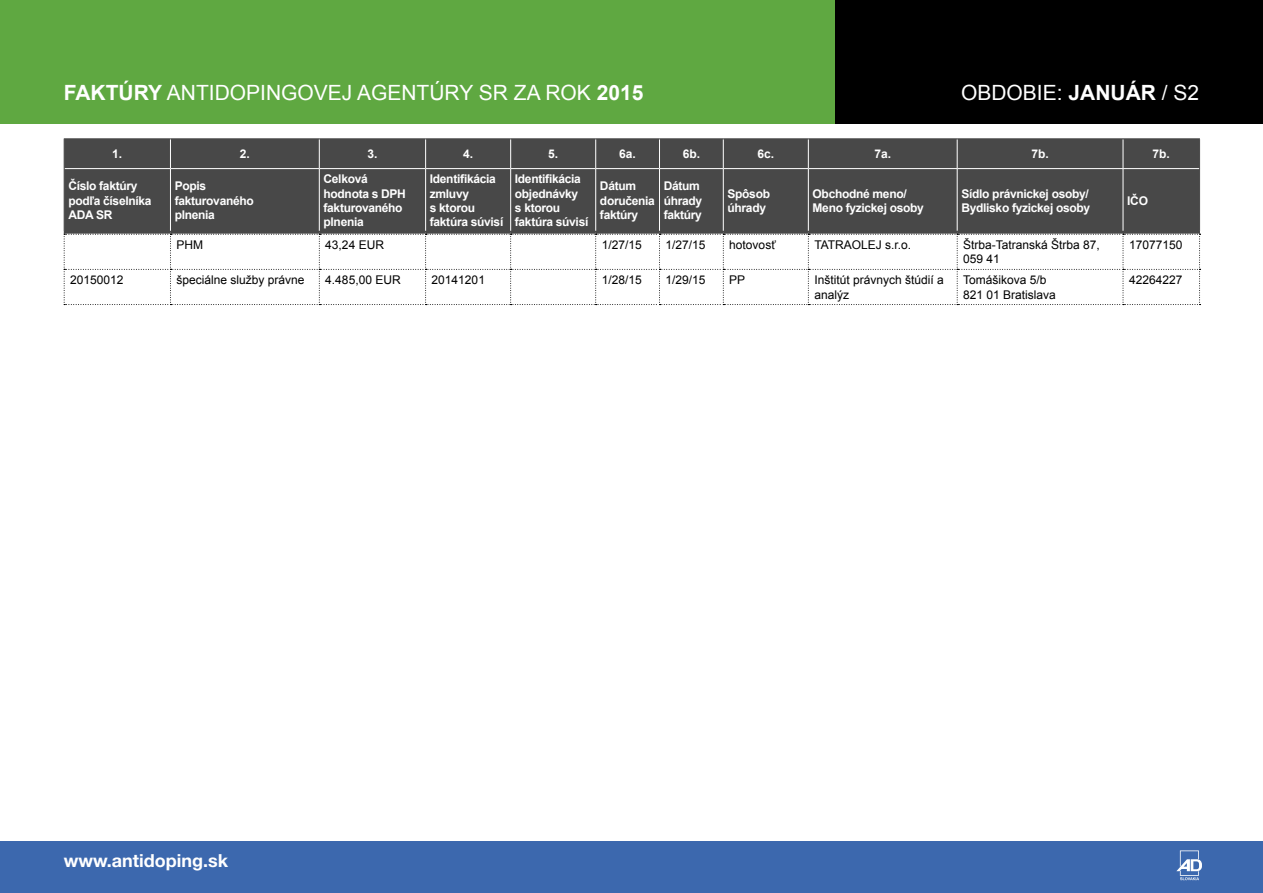
<style>
.page{position:relative;width:1263px;height:893px;background:#fff}
.page>*{position:absolute;margin:0;border:0;box-sizing:border-box;transform-origin:0 0}
.t1{font:21px "Arial";color:#fff}
.t2{font:700 18px "Helvetica Neue CE";color:#fff}
.t3{font:700 12px/14.4px "Arial";letter-spacing:-.025em;color:#fff}
.t4{font:12px/14.4px "Arial";color:#000}
.s1{font-weight:700}
</style>
<div class="page">
<div style="left:0;top:0;width:1263px;height:123px;background:#5fa841"></div>
<div style="left:835px;top:0;width:428px;height:123px;background:#000"></div>
<div style="left:0;top:842px;width:1263px;height:51px;background:#3c68ae"></div>
<svg style="left:1176px;top:850px;width:26px;height:30px"></svg>
<div style="left:65px;top:139px;width:1134px;height:92px;background:#484848"></div>
<svg style="left:170px;top:139px;width:1px;height:29px"></svg>
<svg style="left:319px;top:139px;width:1px;height:29px"></svg>
<svg style="left:425px;top:139px;width:1px;height:29px"></svg>
<svg style="left:510px;top:139px;width:1px;height:29px"></svg>
<svg style="left:595px;top:139px;width:1px;height:29px"></svg>
<svg style="left:659px;top:139px;width:1px;height:29px"></svg>
<svg style="left:723px;top:139px;width:1px;height:29px"></svg>
<svg style="left:808px;top:139px;width:1px;height:29px"></svg>
<svg style="left:957px;top:139px;width:1px;height:29px"></svg>
<svg style="left:1123px;top:139px;width:1px;height:29px"></svg>
<hr style="left:65px;top:168px;width:105px;height:1px;background:#fff">
<hr style="left:170px;top:168px;width:149px;height:1px;background:#fff">
<hr style="left:170px;top:169px;width:1px;height:62px;background:#fff">
<hr style="left:319px;top:168px;width:107px;height:1px;background:#fff">
<hr style="left:319px;top:169px;width:1px;height:62px;background:#fff">
<hr style="left:426px;top:168px;width:85px;height:1px;background:#fff">
<hr style="left:425px;top:169px;width:1px;height:62px;background:#fff">
<hr style="left:511px;top:168px;width:85px;height:1px;background:#fff">
<hr style="left:510px;top:169px;width:1px;height:62px;background:#fff">
<hr style="left:596px;top:168px;width:63px;height:1px;background:#fff">
<hr style="left:595px;top:169px;width:1px;height:62px;background:#fff">
<hr style="left:659px;top:168px;width:64px;height:1px;background:#fff">
<hr style="left:659px;top:169px;width:1px;height:62px;background:#fff">
<hr style="left:723px;top:168px;width:85px;height:1px;background:#fff">
<hr style="left:723px;top:169px;width:1px;height:62px;background:#fff">
<hr style="left:808px;top:168px;width:149px;height:1px;background:#fff">
<hr style="left:808px;top:169px;width:1px;height:62px;background:#fff">
<hr style="left:957px;top:168px;width:166px;height:1px;background:#fff">
<hr style="left:957px;top:169px;width:1px;height:62px;background:#fff">
<hr style="left:1123px;top:168px;width:76px;height:1px;background:#fff">
<hr style="left:1123px;top:169px;width:1px;height:62px;background:#fff">
<hr style="left:64px;top:138px;width:106px;height:1px;background:#484848">
<hr style="left:64px;top:139px;width:1px;height:30px;background:#484848">
<hr style="left:170px;top:138px;width:149px;height:1px;background:#484848">
<hr style="left:319px;top:138px;width:107px;height:1px;background:#484848">
<hr style="left:426px;top:138px;width:85px;height:1px;background:#484848">
<hr style="left:511px;top:138px;width:85px;height:1px;background:#484848">
<hr style="left:596px;top:138px;width:63px;height:1px;background:#484848">
<hr style="left:659px;top:138px;width:64px;height:1px;background:#484848">
<hr style="left:723px;top:138px;width:85px;height:1px;background:#484848">
<hr style="left:808px;top:138px;width:149px;height:1px;background:#484848">
<hr style="left:957px;top:138px;width:166px;height:1px;background:#484848">
<hr style="left:1123px;top:138px;width:77px;height:1px;background:#484848">
<hr style="left:1199px;top:139px;width:1px;height:30px;background:#484848">
<hr style="left:64px;top:169px;width:1px;height:62px;background:#484848">
<hr style="left:1199px;top:169px;width:1px;height:62px;background:#484848">
<hr style="left:64px;top:231px;width:106px;height:3px;background:#484848">
<hr style="left:170px;top:231px;width:149px;height:3px;background:#484848">
<hr style="left:319px;top:231px;width:107px;height:3px;background:#484848">
<hr style="left:426px;top:231px;width:85px;height:3px;background:#484848">
<hr style="left:511px;top:231px;width:85px;height:3px;background:#484848">
<hr style="left:596px;top:231px;width:63px;height:3px;background:#484848">
<hr style="left:659px;top:231px;width:64px;height:3px;background:#484848">
<hr style="left:723px;top:231px;width:85px;height:3px;background:#484848">
<hr style="left:808px;top:231px;width:149px;height:3px;background:#484848">
<hr style="left:957px;top:231px;width:166px;height:3px;background:#484848">
<hr style="left:1123px;top:231px;width:77px;height:3px;background:#484848">
<svg style="left:64px;top:234px;width:1136px;height:71px"></svg>
<p class="t1" style="left:64px;top:79px;width:581px"><span class="s1">FAKTÚRY</span> ANTIDOPINGOVEJ AGENTÚRY SR ZA ROK <span class="s1">2015</span></p>
<p class="t1" style="left:961px;top:79px;width:240px">OBDOBIE: <span class="s1">JANUÁR</span> / S2</p>
<p class="t3" style="left:112px;top:147px;width:12px">1.</p>
<p class="t3" style="left:240px;top:147px;width:12px">2.</p>
<p class="t3" style="left:367px;top:147px;width:12px">3.</p>
<p class="t3" style="left:463px;top:147px;width:12px">4.</p>
<p class="t3" style="left:548px;top:147px;width:12px">5.</p>
<p class="t3" style="left:619px;top:147px;width:18px">6a.</p>
<p class="t3" style="left:683px;top:147px;width:19px">6b.</p>
<p class="t3" style="left:757px;top:147px;width:18px">6c.</p>
<p class="t3" style="left:874px;top:147px;width:18px">7a.</p>
<p class="t3" style="left:1031px;top:147px;width:19px">7b.</p>
<p class="t3" style="left:1152px;top:147px;width:19px">7b.</p>
<p class="t3" style="left:68px;top:179px;width:85px">Číslo faktúry podľa číselníka<br>ADA SR</p>
<p class="t3" style="left:175px;top:179px;width:81px">Popis fakturovaného plnenia</p>
<p class="t3" style="left:324px;top:172px;width:84px">Celková hodnota s DPH fakturovaného plnenia</p>
<p class="t3" style="left:430px;top:172px;width:75px">Identifikácia zmluvy<br>s ktorou faktúra súvisí</p>
<p class="t3" style="left:515px;top:172px;width:68px">Identifikácia objednávky</p>
<p class="t3" style="left:600px;top:179px;width:56px">Dátum doručenia faktúry</p>
<p class="t3" style="left:664px;top:179px;width:40px">Dátum úhrady faktúry</p>
<p class="t3" style="left:727px;top:187px;width:44px">Spôsob úhrady</p>
<p class="t3" style="left:813px;top:187px;width:113px">Obchodné meno/<br>Meno fyzickej osoby</p>
<p class="t3" style="left:961px;top:187px;width:130px">Sídlo právnickej osoby/<br>Bydlisko fyzickej osoby</p>
<p class="t3" style="left:1127px;top:194px;width:22px">IČO</p>
<p class="t3" style="left:515px;top:201px;width:75px">s ktorou faktúra súvisí</p>
<p class="t4" style="left:176px;top:238px;width:28px">PHM</p>
<p class="t4" style="left:325px;top:238px;width:60px">43,24 EUR</p>
<p class="t4" style="left:602px;top:238px;width:42px">1/27/15</p>
<p class="t4" style="left:665px;top:238px;width:42px">1/27/15</p>
<p class="t4" style="left:729px;top:238px;width:48px">hotovosť</p>
<p class="t4" style="left:814px;top:238px;width:98px">TATRAOLEJ s.r.o.</p>
<p class="t4" style="left:963px;top:238px;width:138px">Štrba-Tatranská Štrba 87,<br>059 41</p>
<p class="t4" style="left:1129px;top:238px;width:55px">17077150</p>
<p class="t4" style="left:70px;top:273px;width:55px">20150012</p>
<p class="t4" style="left:176px;top:273px;width:130px">špeciálne služby právne</p>
<p class="t4" style="left:325px;top:273px;width:77px">4.485,00 EUR</p>
<p class="t4" style="left:432px;top:273px;width:55px">20141201</p>
<p class="t4" style="left:602px;top:273px;width:42px">1/28/15</p>
<p class="t4" style="left:665px;top:273px;width:42px">1/29/15</p>
<p class="t4" style="left:729px;top:273px;width:18px">PP</p>
<p class="t4" style="left:814px;top:273px;width:131px">Inštitút právnych štúdií a analýz</p>
<p class="t4" style="left:963px;top:273px;width:94px">Tomášikova 5/b<br>821 01 Bratislava</p>
<p class="t4" style="left:1129px;top:273px;width:55px">42264227</p>
<p class="t2" style="left:64px;top:850px;width:166px">www.antidoping.sk</p>
</div>
